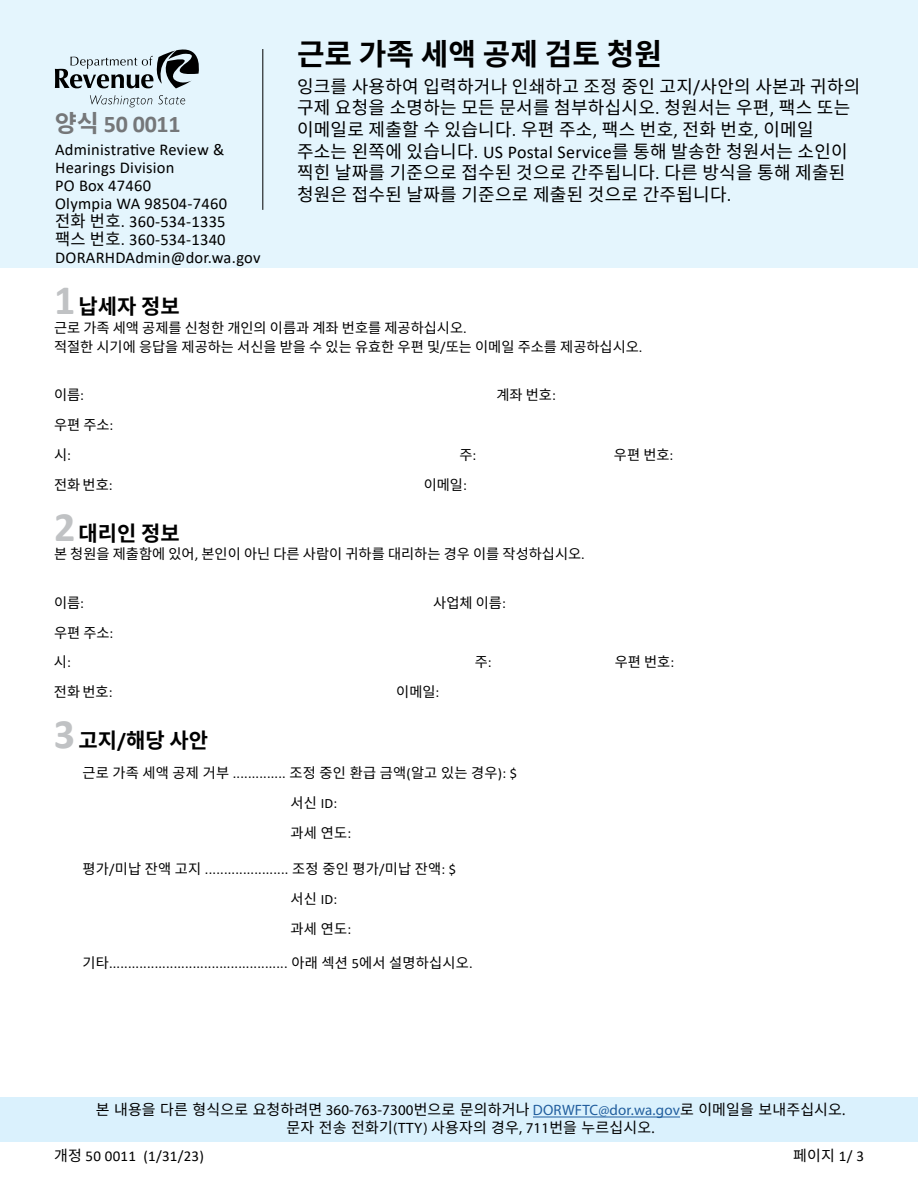
<style>
.page{position:relative;width:918px;height:1188px;background:#fff}
.page>*{position:absolute;margin:0;border:0;box-sizing:border-box;transform-origin:0 0}
.Heading_1__Title_of{font:700 30px "Source Han Sans KR";color:#000}
.Form_number_at_top{font:700 24px "Calibri";letter-spacing:-.01em;color:#757779}
.Heading_2{font:700 21px "Source Han Sans KR";color:#000}
.Normal__P{font:18px/21.6px "Source Han Sans KR";letter-spacing:.015em;color:#000}
.Normal__P-2{font:16.5px/18px "Calibri";letter-spacing:.015em;color:#000}
.t1{font:15px "Source Han Sans KR";letter-spacing:.01em;color:#000}
.t2{font:15px "Calibri";letter-spacing:.015em;color:#000}
.Heading_2-2{font:14.25px/29.8px "Source Han Sans KR";color:#000}
.Normal__P-3{font:14.25px/29.8px "Calibri";color:#000}
.Normal__P-4{font:14.25px/29.8px "Source Han Sans KR";letter-spacing:.015em;color:#000}
.s1{font-family:"Source Han Sans KR"}
.s2{font-family:"Calibri"}
.s3{font-family:"Calibri";font-size:42px;color:#c0c2c4}
.s4{font-family:"Myriad Pro"}
.s5{font-family:"Myriad Pro";color:#215e9e}
</style>
<div class="page">
<div style="left:0;top:0;width:918px;height:268px;background:#e4f5fd"></div>
<svg style="left:90px;top:95px;width:62px;height:12px"></svg>
<svg style="left:158px;top:95px;width:27px;height:9px"></svg>
<svg style="left:55px;top:49px;width:144px;height:39px"></svg>
<hr style="left:262px;top:49px;width:1px;height:161px;background:#000">
<div style="left:0;top:1097px;width:918px;height:44px;background:#daf1fd"></div>
<hr style="left:533px;top:1117px;width:147px;height:1px;background:#215e9e">
<p class="Form_number_at_top" style="left:55px;top:107px;width:127px"><span class="s1">양식</span> 50 0011</p>
<p class="Normal__P-2" style="left:55px;top:140px;width:171px">Administrative Review &amp;<br>Hearings Division</p>
<p class="Normal__P-2" style="left:55px;top:176px;width:97px">PO Box 47460</p>
<p class="Normal__P-2" style="left:55px;top:194px;width:173px">Olympia WA 98504-7460</p>
<p class="Normal__P-2" style="left:55px;top:212px;width:172px"><span class="s1">전화 번호</span>. 360-534-1335</p>
<p class="Normal__P-2" style="left:55px;top:230px;width:172px"><span class="s1">팩스 번호</span>. 360-534-1340</p>
<p class="Normal__P-2" style="left:55px;top:248px;width:207px">DORARHDAdmin@dor.wa.gov</p>
<h1 class="Heading_1__Title_of" style="left:297px;top:37px;width:367px">근로 가족 세액 공제 검토 청원</h1>
<p class="Normal__P" style="left:297px;top:76px;width:565px">잉크를 사용하여 입력하거나 인쇄하고 조정 중인 고지<span class="s2">/</span>사안의 사본과 귀하의 구제 요청을 소명하는 모든 문서를 첨부하십시오<span class="s2">.</span> 청원서는 우편<span class="s2">,</span> 팩스 또는 이메일로 제출할 수 있습니다<span class="s2">.</span> 우편 주소<span class="s2">,</span> 팩스 번호<span class="s2">,</span> 전화 번호<span class="s2">,</span> 이메일 주소는 왼쪽에 있습니다<span class="s2">. US Postal Service</span>를 통해 발송한 청원서는 소인이 찍힌 날짜를 기준으로 접수된 것으로 간주됩니다<span class="s2">.</span> 다른 방식을 통해 제출된 청원은 접수된 날짜를 기준으로 제출된 것으로 간주됩니다<span class="s2">.</span></p>
<h2 class="Heading_2" style="left:54px;top:295px;width:127px"><span class="s3">1</span>납세자 정보</h2>
<h2 class="Heading_2-2" style="left:54px;top:313px;width:414px">근로 가족 세액 공제를 신청한 개인의 이름과 계좌 번호를 제공하십시오<span class="s2">.</span></h2>
<h2 class="Heading_2-2" style="left:54px;top:332px;width:590px">적절한 시기에 응답을 제공하는 서신을 받을 수 있는 유효한 우편 및<span class="s2">/</span>또는 이메일 주소를 제공하십시오<span class="s2">.</span></h2>
<h2 class="Heading_2-2" style="left:54px;top:380px;width:32px">이름<span class="s2">:</span></h2>
<h2 class="Heading_2-2" style="left:496px;top:380px;width:61px">계좌 번호<span class="s2">:</span></h2>
<h2 class="Heading_2-2" style="left:54px;top:410px;width:61px">우편 주소<span class="s2">: </span>시<span class="s2">:</span></h2>
<h2 class="Heading_2-2" style="left:460px;top:440px;width:18px">주<span class="s2">:</span></h2>
<h2 class="Heading_2-2" style="left:614px;top:440px;width:61px">우편 번호<span class="s2">:</span></h2>
<h2 class="Heading_2-2" style="left:54px;top:470px;width:60px">전화 번호<span class="s2">:</span></h2>
<h2 class="Heading_2-2" style="left:424px;top:470px;width:45px">이메일<span class="s2">:</span></h2>
<h2 class="Heading_2" style="left:54px;top:521px;width:127px"><span class="s3">2</span>대리인 정보</h2>
<h2 class="Heading_2-2" style="left:54px;top:539px;width:532px">본 청원을 제출함에 있어<span class="s2">,</span> 본인이 아닌 다른 사람이 귀하를 대리하는 경우 이를 작성하십시오<span class="s2">.</span></h2>
<h2 class="Heading_2-2" style="left:54px;top:588px;width:32px">이름<span class="s2">:</span></h2>
<h2 class="Heading_2-2" style="left:433px;top:588px;width:74px">사업체 이름<span class="s2">:</span></h2>
<h2 class="Heading_2-2" style="left:54px;top:618px;width:61px">우편 주소<span class="s2">: </span>시<span class="s2">:</span></h2>
<h2 class="Heading_2-2" style="left:475px;top:648px;width:18px">주<span class="s2">:</span></h2>
<h2 class="Heading_2-2" style="left:615px;top:648px;width:61px">우편 번호<span class="s2">:</span></h2>
<h2 class="Heading_2-2" style="left:54px;top:677px;width:60px">전화 번호<span class="s2">:</span></h2>
<h2 class="Heading_2-2" style="left:396px;top:677px;width:45px">이메일<span class="s2">:</span></h2>
<h2 class="Heading_2" style="left:54px;top:729px;width:156px"><span class="s3">3</span>고지<span class="s2">/</span>해당 사안</h2>
<p class="Normal__P-4" style="left:291px;top:758px;width:228px;text-indent:-208px">근로 가족 세액 공제 거부 <span class="s2">..............</span> 조정 중인 환급 금액<span class="s2">(</span>알고 있는 경우<span class="s2">): $ </span>서신 <span class="s2">ID:<br></span>과세 연도<span class="s2">:</span></p>
<p class="Normal__P-3" style="left:291px;top:854px;width:167px;text-indent:-208px"><span class="s1">평가</span>/<span class="s1">미납 잔액 고지</span> ...................... <span class="s1">조정 중인 평가</span>/<span class="s1">미납 잔액</span>: $ <span class="s1">서신</span> ID:<br><span class="s1">과세 연도</span>:</p>
<p class="Normal__P-3" style="left:82px;top:948px;width:392px"><span class="s1">기타</span>............................................... <span class="s1">아래 섹션</span> 5<span class="s1">에서 설명하십시오</span>.</p>
<p class="t1" style="left:96px;top:1102px;width:751px">본 내용을 다른 형식으로 요청하려면 <span class="s4">360-763-7300</span>번으로 문의하거나 <span class="s5">DORWFTC@dor.wa.gov</span>로 이메일을 보내주십시오<span class="s4">.</span></p>
<p class="t1" style="left:287px;top:1120px;width:369px">문자 전송 전화기<span class="s4">(TTY)</span> 사용자의 경우<span class="s4">, 711</span>번을 누르십시오<span class="s4">.</span></p>
<p class="t2" style="left:54px;top:1146px;width:151px"><span class="s1">개정</span> 50 0011 (1/31/23)</p>
<p class="t1" style="left:793px;top:1147px;width:72px">페이지 <span class="s2">1/ 3</span></p>
</div>
